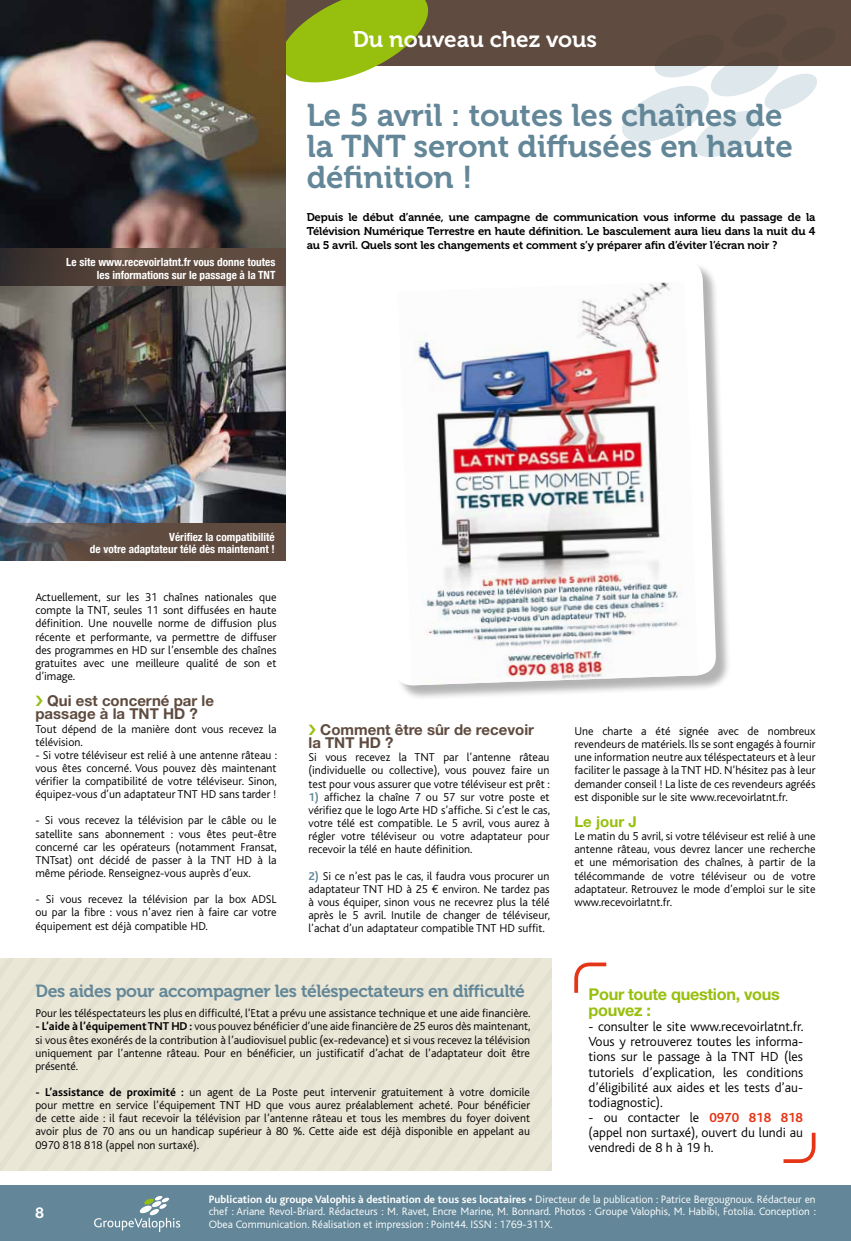
<style>
.page{position:relative;width:851px;height:1241px;background:#fff}
.page>*{position:absolute;margin:0;border:0;box-sizing:border-box;transform-origin:0 0}
.t1{font:31.38px/30.9px "Museo 700";color:#638798}
.t2{font:22.5px "Museo 700";color:#fff}
.t3{font:17.5px "Museo 700";letter-spacing:-.02em;color:#638798}
.t4{font:700 16.25px/16.2px "Helvetica Neue";letter-spacing:-.02em;color:#97bf0d}
.t5{font:700 15px/13.1px "Helvetica Neue";color:#5f4b3f}
.t6{font:700 15px "Helvetica Neue";color:#97bf0d}
.t7{font:700 15px "Helvetica Neue";color:#fff}
.t8{font:300 13.75px/15px "Kl Bliss";color:#000;text-align:justify}
.t9{font:300 11.88px/13.1px "Kl Bliss";color:#000;text-align:justify}
.t10{font:11.25px/13.8px "Museo 700";letter-spacing:-.01em;color:#000;text-align:justify}
.t11{font:300 11.25px/12.5px "Kl Bliss";color:#fff}
.t12{font:700 condensed 11.25px/12.5px "Helvetica Neue";color:#fff;text-align:right}
.t13{font:700 11.25px "Bliss";color:#fff}
.s1{font-weight:700;color:#638798}
.s2{font-family:"Euro Mono";font-weight:400}
.s3{font-weight:700}
.s4{font-weight:700;color:#e53517}
.s5{font-family:"Kl Bliss";font-weight:300}
</style>
<div class="page">
<div style="left:0;top:1185px;width:850px;height:55px;background:#638798"></div>
<svg style="left:94px;top:1196px;width:86px;height:35px"></svg>
<div style="left:0;top:0;width:850px;height:66px;background:#5f4b3f"></div>
<svg style="left:285px;top:0;width:143px;height:87px"></svg>
<svg style="left:622px;top:66px;width:195px;height:91px"></svg>
<img style="left:0;top:0;width:285px;height:523px">
<div style="left:0;top:958px;width:15px;height:211px;background:#eae7d7"></div>
<div style="left:15px;top:958px;width:23px;height:211px;background:#eae7d7"></div>
<div style="left:38px;top:958px;width:23px;height:211px;background:#eae7d7"></div>
<div style="left:61px;top:958px;width:23px;height:211px;background:#eae7d7"></div>
<div style="left:84px;top:958px;width:23px;height:211px;background:#eae7d7"></div>
<div style="left:107px;top:958px;width:23px;height:211px;background:#eae7d7"></div>
<div style="left:130px;top:958px;width:23px;height:211px;background:#eae7d7"></div>
<div style="left:153px;top:958px;width:23px;height:211px;background:#eae7d7"></div>
<div style="left:176px;top:958px;width:23px;height:211px;background:#eae7d7"></div>
<div style="left:199px;top:958px;width:23px;height:211px;background:#eae7d7"></div>
<div style="left:222px;top:958px;width:23px;height:211px;background:#eae7d7"></div>
<div style="left:245px;top:958px;width:23px;height:211px;background:#eae7d7"></div>
<div style="left:268px;top:958px;width:283px;height:211px;background:#eae7d7"></div>
<svg style="left:0;top:523px;width:285px;height:38px;fill:#5f4b40"></svg>
<div style="left:382px;top:263px;width:349px;height:437px;background:#000;opacity:.3"></div>
<svg style="left:382px;top:263px;width:334px;height:423px"></svg>
<img style="left:398px;top:281px;width:300px;height:404px">
<svg style="left:574px;top:962px;width:33px;height:31px"></svg>
<svg style="left:783px;top:1132px;width:33px;height:31px"></svg>
<svg style="left:0;top:248px;width:285px;height:38px;fill:#5e4a3e"></svg>
<h2 class="t2" style="left:352px;top:27px;width:246px">Du nouveau chez vous</h2>
<h1 class="t1" style="left:306px;top:100px;width:487px">Le 5 avril : toutes les chaînes de la TNT seront diffusées en haute définition !</h1>
<p class="t12" style="left:66px;top:255px;width:210px">Le site www.recevoirlatnt.fr vous donne toutes les informations sur le passage à la TNT</p>
<p class="t10" style="left:306px;top:210px;width:510px">Depuis le début d’année, une campagne de communication vous informe du passage de la Télévision Numérique Terrestre en haute définition. Le basculement aura lieu dans la nuit du 4 au 5 avril. Quels sont les changements et comment s’y préparer afin d’éviter l’écran noir ?</p>
<p class="t12" style="left:90px;top:530px;width:186px">Vérifiez la compatibilité<br>de votre adaptateur télé dès maintenant !</p>
<p class="t9" style="left:35px;top:591px;width:242px">Actuellement, sur les 31 chaînes nationales que compte la TNT, seules 11 sont diffusées en haute définition. Une nouvelle norme de diffusion plus récente et performante, va permettre de diffuser des programmes en HD sur l’ensemble des chaînes gratuites avec une meilleure qualité de son et d’image.</p>
<p class="t5" style="left:35px;top:694px;width:180px;text-indent:12px">Qui est concerné par le passage à la TNT HD ?</p>
<p class="t9" style="left:35px;top:722px;width:242px">Tout dépend de la manière dont vous recevez la télévision.</p>
<p class="t9" style="left:35px;top:748px;width:243px">- Si votre téléviseur est relié à une antenne râteau : vous êtes concerné. Vous pouvez dès maintenant vérifier la compatibilité de votre téléviseur. Sinon, équipez-vous d’un adaptateur TNT HD sans tarder !</p>
<p class="t9" style="left:35px;top:814px;width:243px">- Si vous recevez la télévision par le câble ou le satellite sans abonnement : vous êtes peut-être concerné car les opérateurs (notamment Fransat, TNTsat) ont décidé de passer à la TNT HD à la même période. Renseignez-vous auprès d’eux.</p>
<p class="t9" style="left:35px;top:892px;width:242px">- Si vous recevez la télévision par la box ADSL ou par la fibre : vous n’avez rien à faire car votre équipement est déjà compatible HD.</p>
<p class="t5" style="left:308px;top:722px;width:227px;text-indent:12px">Comment être sûr de recevoir la TNT HD ?</p>
<p class="t9" style="left:308px;top:751px;width:243px">Si vous recevez la TNT par l’antenne râteau (individuelle ou collective), vous pouvez faire un test pour vous assurer que votre téléviseur est prêt :</p>
<p class="t9" style="left:308px;top:790px;width:243px"><span class="s1">1)</span> affichez la chaîne 7 ou 57 sur votre poste et vérifiez que le logo Arte HD s’affiche. Si c’est le cas, votre télé est compatible. Le 5 avril, vous aurez à régler votre téléviseur ou votre adaptateur pour recevoir la télé en haute définition.</p>
<p class="t9" style="left:308px;top:869px;width:243px"><span class="s1">2)</span> Si ce n’est pas le cas, il faudra vous procurer un adaptateur TNT HD à 25 <span class="s2">€</span> environ. Ne tardez pas à vous équiper, sinon vous ne recevrez plus la télé après le 5 avril. Inutile de changer de téléviseur, l’achat d’un adaptateur compatible TNT HD suffit.</p>
<p class="t9" style="left:574px;top:724px;width:242px">Une charte a été signée avec de nombreux revendeurs de matériels. Ils se sont engagés à fournir une information neutre aux téléspectateurs et à leur faciliter le passage à la TNT HD. N’hésitez pas à leur demander conseil ! La liste de ces revendeurs agréés est disponible sur le site www.recevoirlatnt.fr.</p>
<p class="t6" style="left:574px;top:812px;width:64px">Le jour J</p>
<p class="t9" style="left:574px;top:829px;width:243px">Le matin du 5 avril, si votre téléviseur est relié à une antenne râteau, vous devrez lancer une recherche et une mémorisation des chaînes, à partir de la télécommande de votre téléviseur ou de votre adaptateur. Retrouvez le mode d’emploi sur le site www.recevoirlatnt.fr.</p>
<h3 class="t3" style="left:35px;top:981px;width:491px">Des aides pour accompagner les téléspectateurs en difficulté</h3>
<p class="t9" style="left:35px;top:1006px;width:496px">Pour les téléspectateurs les plus en difficulté, l’Etat a prévu une assistance technique et une aide financière.</p>
<p class="t9" style="left:35px;top:1019px;width:496px"><span class="s3">- L’aide à l’équipement TNT HD :</span> vous pouvez bénéficier d’une aide financière de 25 euros dès maintenant, si vous êtes exonérés de la contribution à l’audiovisuel public (ex-redevance) et si vous recevez la télévision uniquement par l’antenne râteau. Pour en bénéficier, un justificatif d’achat de l’adaptateur doit être présenté.</p>
<p class="t9" style="left:35px;top:1085px;width:496px"><span class="s3">- L’assistance de proximité :</span> un agent de La Poste peut intervenir gratuitement à votre domicile pour mettre en service l’équipement TNT HD que vous aurez préalablement acheté. Pour bénéficier de cette aide : il faut recevoir la télévision par l’antenne râteau et tous les membres du foyer doivent avoir plus de 70 ans ou un handicap supérieur à 80 %. Cette aide est déjà disponible en appelant au 0970 818 818 (appel non surtaxé).</p>
<h3 class="t4" style="left:588px;top:985px;width:193px">Pour toute question, vous pouvez :</h3>
<p class="t8" style="left:588px;top:1019px;width:216px">- consulter le site www.recevoirlatnt.fr.<br>Vous y retrouverez toutes les informa&shy;tions sur le passage à la TNT HD (les tutoriels d’explication, les conditions d’éligibilité aux aides et les tests d’au&shy;todiagnostic).</p>
<p class="t8" style="left:588px;top:1109px;width:216px">- ou contacter le <span class="s4">0970 818 818 </span>(appel non surtaxé), ouvert du lundi au vendredi de 8 h à 19 h.</p>
<p class="t7" style="left:36px;top:1203px;width:10px">8</p>
<p class="t13" style="left:209px;top:1192px;width:608px">Publication du groupe Valophis à destination de tous ses locataires • <span class="s5">Directeur de la publication : Patrice Bergougnoux. Rédacteur en</span></p>
<p class="t11" style="left:209px;top:1204px;width:608px">chef : Ariane Revol-Briard. Rédacteurs : M. Ravet, Encre Marine, M. Bonnard. Photos : Groupe Valophis, M. Habibi, Fotolia. Conception :<br>Obea Communication. Réalisation et impression : Point44. ISSN : 1769-311X.</p>
</div>
